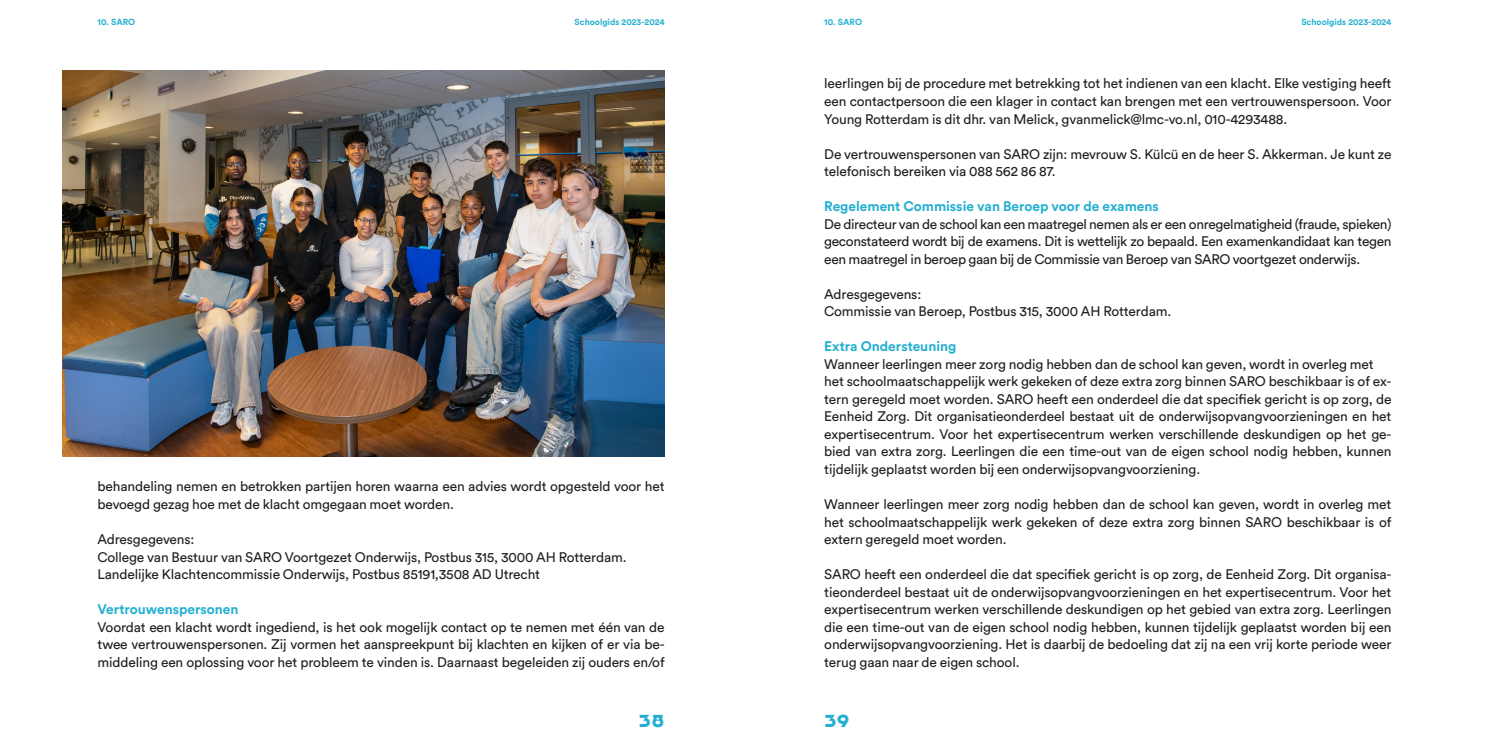
<style>
.page{position:relative;width:1489px;height:745px;background:#fff}
.page>*{position:absolute;margin:0;border:0;box-sizing:border-box;transform-origin:0 0}
.t1{font:18.75px "AT Columbus Business";color:#23afd1}
.BROODTEKST{font:13.75px/17.5px "Circular Std";letter-spacing:-.01em;color:#231f20;text-align:justify}
.TUSSENKOP{font:700 13.75px "Circular Std";color:#23afd1}
.t2{font:700 8.75px "Circular Std";color:#23afd1}
</style>
<div class="page">
<img style="left:62px;top:71px;width:602px;height:385px">
<p class="t2" style="left:97px;top:16px;width:39px">10. SARO</p>
<p class="t2" style="left:574px;top:16px;width:92px">Schoolgids 2023-2024</p>
<p class="t2" style="left:1301px;top:16px;width:92px">Schoolgids 2023-2024</p>
<p class="t2" style="left:824px;top:16px;width:39px">10. SARO</p>
<p class="BROODTEKST" style="left:97px;top:477px;width:568px">behandeling nemen en betrokken partijen horen waarna een advies wordt opgesteld voor het bevoegd gezag hoe met de klacht omgegaan moet worden.</p>
<p class="BROODTEKST" style="left:97px;top:530px;width:99px">Adresgegevens:</p>
<p class="BROODTEKST" style="left:97px;top:547px;width:530px">College van Bestuur van SARO Voortgezet Onderwijs, Postbus 315, 3000 AH Rotterdam.</p>
<p class="BROODTEKST" style="left:97px;top:565px;width:444px">Landelijke Klachtencommissie Onderwijs, Postbus 85191,3508 AD Utrecht</p>
<p class="TUSSENKOP" style="left:97px;top:600px;width:143px">Vertrouwenspersonen</p>
<p class="BROODTEKST" style="left:97px;top:617px;width:568px">Voordat een klacht wordt ingediend, is het ook mogelijk contact op te nemen met één van de twee vertrouwenspersonen. Zij vormen het aanspreekpunt bij klachten en kijken of er via be&shy;middeling een oplossing voor het probleem te vinden is. Daarnaast begeleiden zij ouders en/of</p>
<p class="BROODTEKST" style="left:824px;top:75px;width:568px">leerlingen bij de procedure met betrekking tot het indienen van een klacht. Elke vestiging heeft een contactpersoon die een klager in contact kan brengen met een vertrouwenspersoon. Voor Young Rotterdam is dit dhr. van Melick, gvanmelick@lmc-vo.nl, 010-4293488.</p>
<p class="BROODTEKST" style="left:824px;top:145px;width:568px">De vertrouwenspersonen van SARO zijn: mevrouw S. Külcü en de heer S. Akkerman. Je kunt ze telefonisch bereiken via 088 562 86 87.</p>
<p class="TUSSENKOP" style="left:824px;top:197px;width:336px">Regelement Commissie van Beroep voor de examens</p>
<p class="BROODTEKST" style="left:824px;top:215px;width:568px">De directeur van de school kan een maatregel nemen als er een onregelmatigheid (fraude, spieken) geconstateerd wordt bij de examens. Dit is wettelijk zo bepaald. Een examenkandidaat kan tegen een maatregel in beroep gaan bij de Commissie van Beroep van SARO voortgezet onderwijs.</p>
<p class="BROODTEKST" style="left:824px;top:285px;width:99px">Adresgegevens:</p>
<p class="BROODTEKST" style="left:824px;top:302px;width:348px">Commissie van Beroep, Postbus 315, 3000 AH Rotterdam.</p>
<p class="TUSSENKOP" style="left:824px;top:337px;width:134px">Extra Ondersteuning</p>
<p class="BROODTEKST" style="left:824px;top:355px;width:551px">Wanneer leerlingen meer zorg nodig hebben dan de school kan geven, wordt in overleg met</p>
<p class="BROODTEKST" style="left:824px;top:372px;width:568px">het schoolmaatschappelijk werk gekeken of deze extra zorg binnen SARO beschikbaar is of ex&shy;tern geregeld moet worden. SARO heeft een onderdeel die dat specifiek gericht is op zorg, de Eenheid Zorg. Dit organisatieonderdeel bestaat uit de onderwijsopvangvoorzieningen en het expertisecentrum. Voor het expertisecentrum werken verschillende deskundigen op het ge&shy;bied van extra zorg. Leerlingen die een time-out van de eigen school nodig hebben, kunnen tijdelijk geplaatst worden bij een onderwijsopvangvoorziening.</p>
<p class="BROODTEKST" style="left:824px;top:495px;width:568px">Wanneer leerlingen meer zorg nodig hebben dan de school kan geven, wordt in overleg met het schoolmaatschappelijk werk gekeken of deze extra zorg binnen SARO beschikbaar is of extern geregeld moet worden.</p>
<p class="BROODTEKST" style="left:824px;top:565px;width:568px">SARO heeft een onderdeel die dat specifiek gericht is op zorg, de Eenheid Zorg. Dit organisa&shy;tieonderdeel bestaat uit de onderwijsopvangvoorzieningen en het expertisecentrum. Voor het expertisecentrum werken verschillende deskundigen op het gebied van extra zorg. Leerlingen die een time-out van de eigen school nodig hebben, kunnen tijdelijk geplaatst worden bij een onderwijsopvangvoorziening. Het is daarbij de bedoeling dat zij na een vrij korte periode weer terug gaan naar de eigen school.</p>
<h1 class="t1" style="left:638px;top:708px;width:28px">38</h1>
<h1 class="t1" style="left:824px;top:708px;width:27px">39</h1>
</div>
